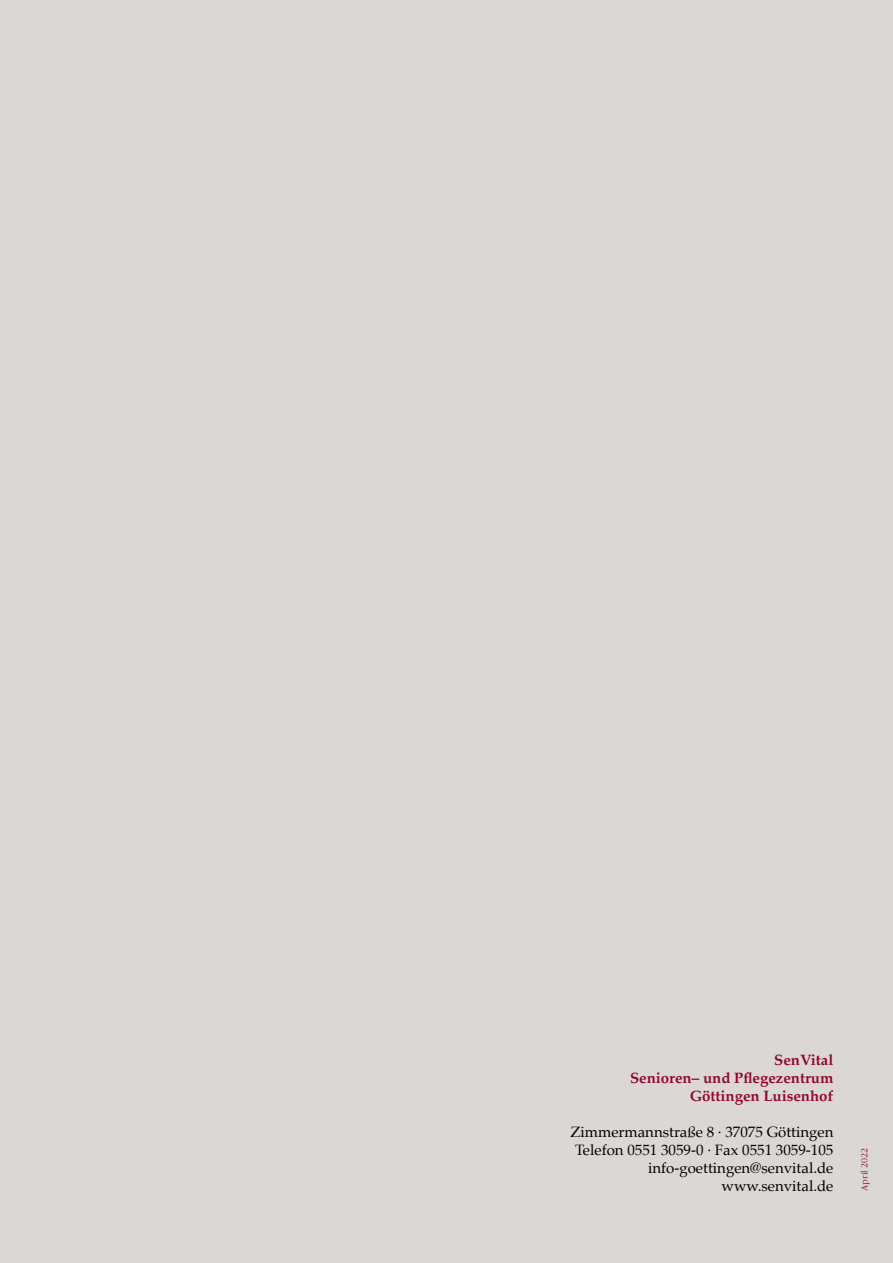
<style>
.page{position:relative;width:893px;height:1263px;background:#dbd7d4}
.page>*{position:absolute;margin:0;border:0;box-sizing:border-box;transform-origin:0 0}
.t1{font:15px/18px "Palatino";color:#000;text-align:right}
.t2{font:700 15px/18px "Palatino";color:#92062a;text-align:right}
.t3{font:300 9px "Garamond Itc T";color:#92062a}
</style>
<div class="page">
<p class="t2" style="left:630px;top:1050px;width:205px">SenVital<br>Senioren– und Pflegezentrum<br>Göttingen Luisenhof</p>
<p class="t1" style="left:571px;top:1122px;width:264px">Zimmermannstraße 8 · 37075 Göttingen<br>Telefon 0551 3059-0 · Fax 0551 3059-105 info-goettingen@senvital.de www.senvital.de</p>
<p class="t3" style="left:859px;top:1191px;width:44px;rotate:-90deg">April 2022</p>
</div>
